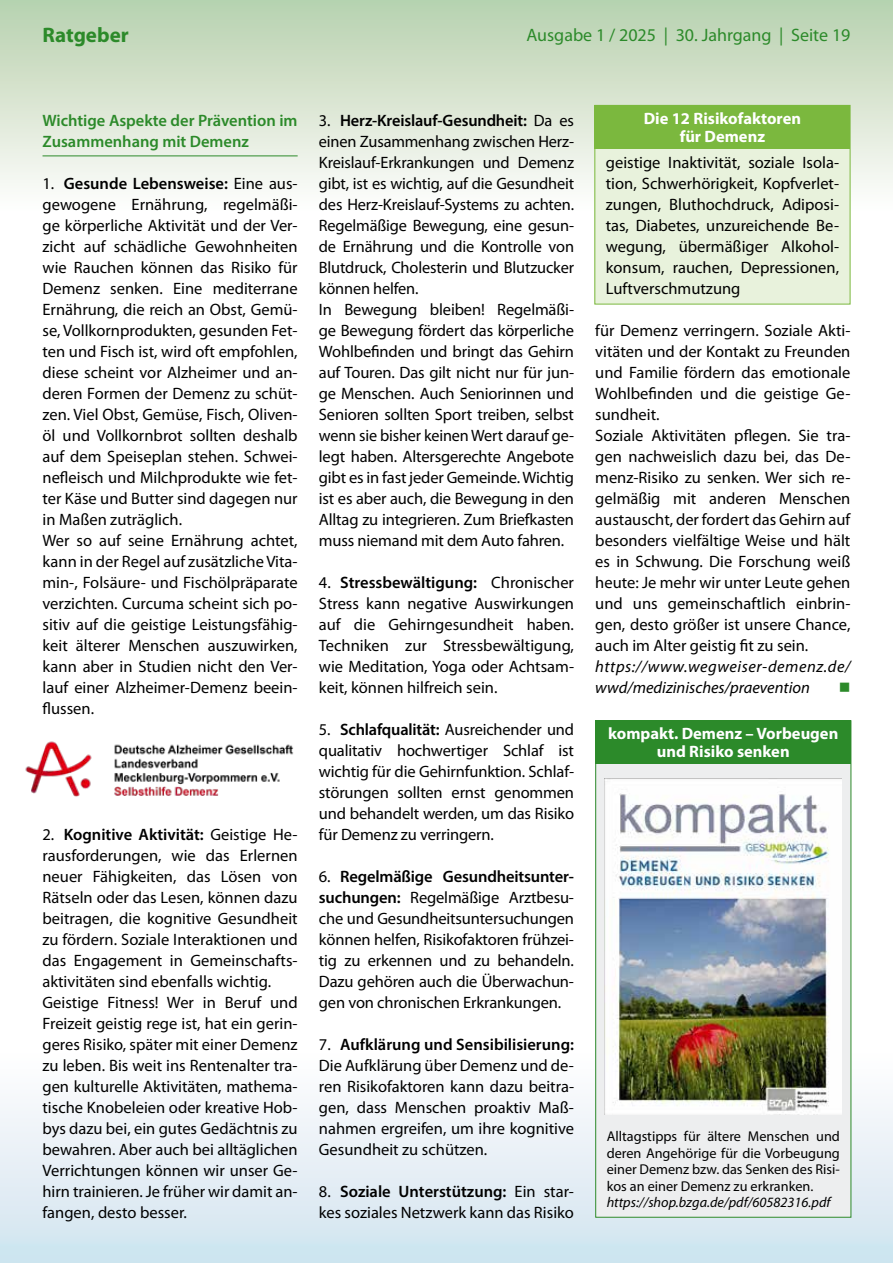
<style>
.page{position:relative;width:893px;height:1263px;background:#fff}
.page>*{position:absolute;margin:0;border:0;box-sizing:border-box;transform-origin:0 0}
.t1{font:700 21px "Myriad Pro";color:#2c8a2a}
.t2{font:18px "Myriad Pro";color:#2c8a2a}
.t3{font:16.5px/21px "Myriad Pro";color:#000}
.t4{font:700 16.5px/18px "Myriad Pro";color:#fff;text-align:center}
.t5{font:italic 16.5px/21px "Myriad Pro";color:#000}
.t6{font:600 16.5px/21px "Myriad Pro";color:#2c8a2a}
.t7{font:15.75px "Wingdings";color:#2c8a2a}
.t8{font:14.25px/16.5px "Myriad Pro";color:#000;text-align:justify}
.t9{font:italic 14.25px "Myriad Pro";color:#000}
.s1{font-weight:600}
</style>
<div class="page">
<div style="left:0;top:1050px;width:893px;height:213px;background:linear-gradient(to bottom,#fffeff,#cfe4ef)"></div>
<div style="left:0;top:0;width:893px;height:213px;background:linear-gradient(to bottom,#b7d0ad,#fffefd)"></div>
<svg style="left:0;top:1050px;width:1px;height:213px"></svg>
<svg style="left:0;top:0;width:1px;height:213px"></svg>
<hr style="left:43px;top:156px;width:255px;height:1px;background:#2c8a2a">
<div style="left:595px;top:105px;width:255px;height:199px;background:#e8f2dc"></div>
<div style="left:594px;top:105px;width:256px;height:199px;border:1px solid #7bb83e"></div>
<div style="left:595px;top:105px;width:255px;height:43px;background:#7bb83e"></div>
<div style="left:596px;top:721px;width:255px;height:496px;background:#edeeef"></div>
<div style="left:596px;top:720px;width:255px;height:43px;background:#2c8a2a"></div>
<img style="left:605px;top:779px;width:236px;height:336px">
<img style="left:25px;top:741px;width:269px;height:56px">
<p class="t1" style="left:43px;top:21px;width:88px">Ratgeber</p>
<p class="t2" style="left:526px;top:24px;width:325px">Ausgabe 1 / 2025 | 30. Jahrgang | Seite 19</p>
<p class="t6" style="left:43px;top:110px;width:257px">Wichtige Aspekte der Prävention im<br>Zusammenhang mit Demenz</p>
<p class="t3" style="left:43px;top:173px;width:257px">1. <span class="s1">Gesunde Lebensweise:</span> Eine aus&shy;gewogene Ernährung, regelmäßi&shy;ge körperliche Aktivität und der Ver&shy;zicht auf schädliche Gewohnheiten wie Rauchen können das Risiko für Demenz senken. Eine mediterrane Ernährung, die reich an Obst, Gemü&shy;se, Vollkornprodukten, gesunden Fet&shy;ten und Fisch ist, wird oft empfohlen, diese scheint vor Alzheimer und an&shy;deren Formen der Demenz zu schüt&shy;zen. Viel Obst, Gemüse, Fisch, Oliven&shy;öl und Vollkornbrot sollten deshalb auf dem Speiseplan stehen. Schwei&shy;nefleisch und Milchprodukte wie fet&shy;ter Käse und Butter sind dagegen nur in Maßen zuträglich.<br>Wer so auf seine Ernährung achtet, kann in der Regel auf zusätzliche Vita&shy;min-, Folsäure- und Fischölpräparate verzichten. Curcuma scheint sich po&shy;sitiv auf die geistige Leistungsfähig&shy;keit älterer Menschen auszuwirken, kann aber in Studien nicht den Ver&shy;lauf einer Alzheimer-Demenz beein&shy;flussen.</p>
<p class="t3" style="left:43px;top:824px;width:257px">2. <span class="s1">Kognitive Aktivität:</span> Geistige He&shy;rausforderungen, wie das Erlernen neuer Fähigkeiten, das Lösen von Rätseln oder das Lesen, können dazu beitragen, die kognitive Gesundheit zu fördern. Soziale Interaktionen und das Engagement in Gemeinschafts&shy;aktivitäten sind ebenfalls wichtig.<br>Geistige Fitness! Wer in Beruf und Freizeit geistig rege ist, hat ein gerin&shy;geres Risiko, später mit einer Demenz zu leben. Bis weit ins Rentenalter tra&shy;gen kulturelle Aktivitäten, mathema&shy;tische Knobeleien oder kreative Hob&shy;bys dazu bei, ein gutes Gedächtnis zu bewahren. Aber auch bei alltäglichen Verrichtungen können wir unser Ge&shy;hirn trainieren. Je früher wir damit an&shy;fangen, desto besser.</p>
<p class="t3" style="left:319px;top:110px;width:257px">3. <span class="s1">Herz-Kreislauf-Gesundheit:</span> Da es einen Zusammenhang zwischen Herz-Kreislauf-Erkrankungen und Demenz gibt, ist es wichtig, auf die Gesundheit des Herz-Kreislauf-Systems zu achten.<br>Regelmäßige Bewegung, eine gesun&shy;de Ernährung und die Kontrolle von Blutdruck, Cholesterin und Blutzucker können helfen.<br>In Bewegung bleiben! Regelmäßi&shy;ge Bewegung fördert das körperliche Wohlbefinden und bringt das Gehirn auf Touren. Das gilt nicht nur für jun&shy;ge Menschen. Auch Seniorinnen und Senioren sollten Sport treiben, selbst wenn sie bisher keinen Wert darauf ge&shy;legt haben. Altersgerechte Angebote gibt es in fast jeder Gemeinde. Wichtig ist es aber auch, die Bewegung in den Alltag zu integrieren. Zum Briefkasten muss niemand mit dem Auto fahren.</p>
<p class="t3" style="left:319px;top:572px;width:257px;text-align:justify">4. <span class="s1">Stressbewältigung:</span> Chronischer Stress kann negative Auswirkungen auf die Gehirngesundheit haben.<br>Techniken zur Stressbewältigung, wie Meditation, Yoga oder Achtsam&shy;keit, können hilfreich sein.</p>
<p class="t3" style="left:319px;top:719px;width:257px;text-align:justify">5. <span class="s1">Schlafqualität:</span> Ausreichender und qualitativ hochwertiger Schlaf ist wichtig für die Gehirnfunktion. Schlaf&shy;störungen sollten ernst genommen und behandelt werden, um das Risiko für Demenz zu verringern.</p>
<p class="t3" style="left:319px;top:866px;width:257px;text-align:justify">6. <span class="s1">Regelmäßige Gesundheitsunter&shy;suchungen:</span> Regelmäßige Arztbesu&shy;che und Gesundheitsuntersuchungen können helfen, Risikofaktoren frühzei&shy;tig zu erkennen und zu behandeln.<br>Dazu gehören auch die Überwachun&shy;gen von chronischen Erkrankungen.</p>
<p class="t3" style="left:319px;top:1034px;width:257px;text-align:justify">7. <span class="s1">Aufklärung und Sensibilisierung:<br></span>Die Aufklärung über Demenz und de&shy;ren Risikofaktoren kann dazu beitra&shy;gen, dass Menschen proaktiv Maß&shy;nahmen ergreifen, um ihre kognitive Gesundheit zu schützen.</p>
<p class="t3" style="left:319px;top:1181px;width:257px">8. <span class="s1">Soziale Unterstützung:</span> Ein star&shy;kes soziales Netzwerk kann das Risiko</p>
<p class="t4" style="left:644px;top:109px;width:159px">Die 12 Risikofaktoren für Demenz</p>
<p class="t3" style="left:606px;top:152px;width:235px;text-align:justify">geistige Inaktivität, soziale Isola&shy;tion, Schwerhörigkeit, Kopfverlet&shy;zungen, Bluthochdruck, Adiposi&shy;tas, Diabetes, unzureichende Be&shy;wegung, übermäßiger Alkohol&shy;konsum, rauchen, Depressionen, Luftverschmutzung</p>
<p class="t3" style="left:595px;top:320px;width:257px">für Demenz verringern. Soziale Akti&shy;vitäten und der Kontakt zu Freunden und Familie fördern das emotionale Wohlbefinden und die geistige Ge&shy;sundheit.<br>Soziale Aktivitäten pflegen. Sie tra&shy;gen nachweislich dazu bei, das De&shy;menz-Risiko zu senken. Wer sich re&shy;gelmäßig mit anderen Menschen austauscht, der fordert das Gehirn auf besonders vielfältige Weise und hält es in Schwung. Die Forschung weiß heute: Je mehr wir unter Leute gehen und uns gemeinschaftlich einbrin&shy;gen, desto größer ist unsere Chance, auch im Alter geistig fit zu sein.</p>
<p class="t5" style="left:595px;top:656px;width:257px">https://www.wegweiser-demenz.de/ wwd/medizinisches/praevention</p>
<p class="t7" style="left:839px;top:679px;width:13px">■</p>
<p class="t4" style="left:608px;top:724px;width:232px">kompakt. Demenz – Vorbeugen und Risiko senken</p>
<p class="t8" style="left:607px;top:1128px;width:235px">Alltagstipps für ältere Menschen und deren Angehörige für die Vorbeugung einer Demenz bzw. das Senken des Risi&shy;kos an einer Demenz zu erkranken.</p>
<p class="t9" style="left:607px;top:1194px;width:225px">https://shop.bzga.de/pdf/60582316.pdf</p>
</div>
